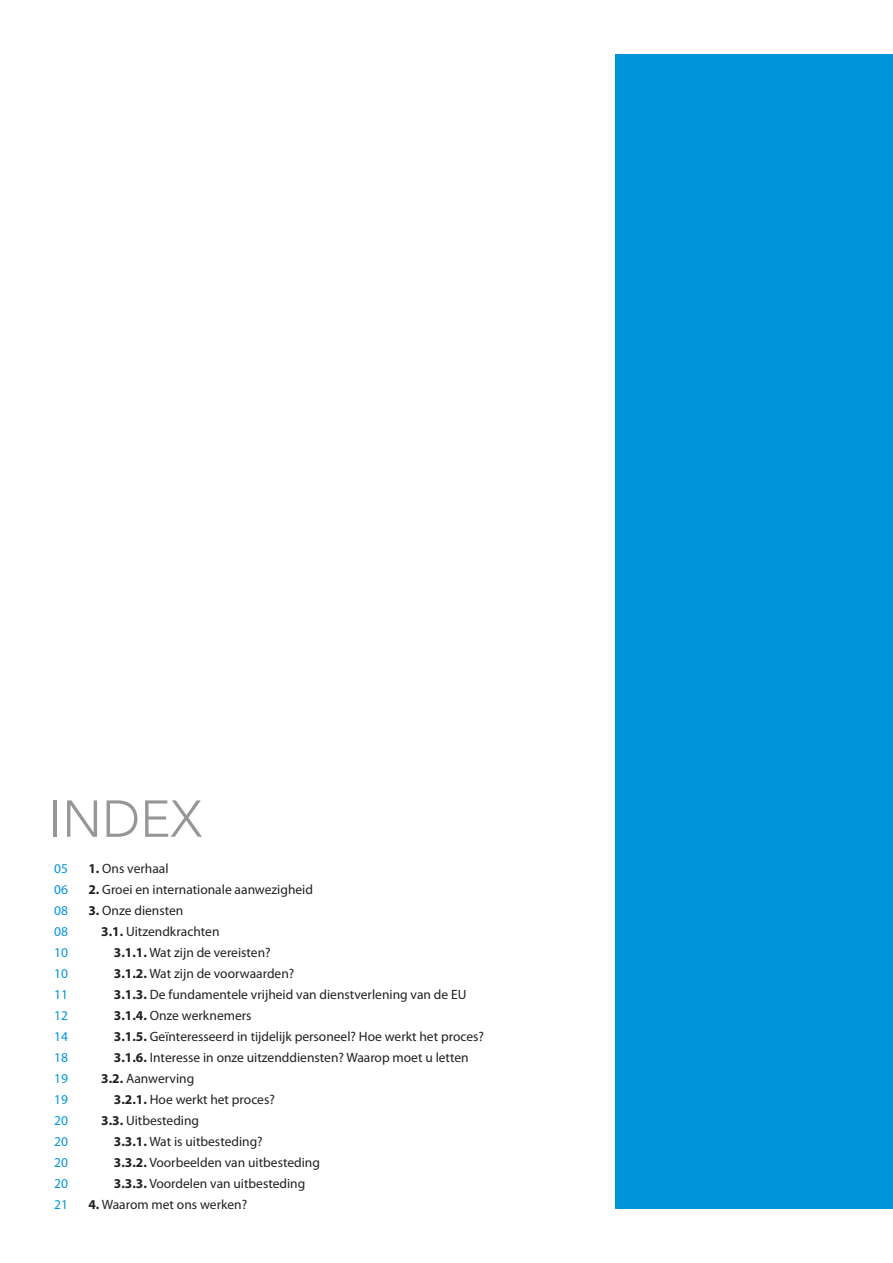
<style>
.page{position:relative;width:893px;height:1263px;background:#fff}
.page>*{position:absolute;margin:0;border:0;box-sizing:border-box;transform-origin:0 0}
.t1{font:300 51.45px "Avenir LT Std";color:#949698}
.t2{font:13.5px "Myriad Pro";color:#231f20}
.t3{font:13.5px/21px "Myriad Pro";color:#0095da;text-align:justify}
.s1{font-weight:700}
</style>
<div class="page">
<div style="left:615px;top:54px;width:278px;height:1155px;background:#0095da"></div>
<h1 class="t1" style="left:49px;top:789px;width:155px">INDEX</h1>
<p class="t3" style="left:54px;top:858px;width:15px">05<br>06<br>08<br>08<br>10<br>10<br>11<br>12<br>14<br>18<br>19<br>19<br>20<br>20<br>20<br>20<br>21</p>
<p class="t2" style="left:88px;top:860px;width:82px"><span class="s1">1.</span> Ons verhaal</p>
<p class="t2" style="left:88px;top:881px;width:226px"><span class="s1">2.</span> Groei en internationale aanwezigheid</p>
<p class="t2" style="left:88px;top:902px;width:96px"><span class="s1">3.</span> Onze diensten</p>
<p class="t2" style="left:101px;top:923px;width:120px"><span class="s1">3.1.</span> Uitzendkrachten</p>
<p class="t2" style="left:114px;top:944px;width:158px"><span class="s1">3.1.1.</span> Wat zijn de vereisten?</p>
<p class="t2" style="left:114px;top:965px;width:182px"><span class="s1">3.1.2.</span> Wat zijn de voorwaarden?</p>
<p class="t2" style="left:114px;top:986px;width:354px"><span class="s1">3.1.3.</span> De fundamentele vrijheid van dienstverlening van de EU</p>
<p class="t2" style="left:114px;top:1007px;width:139px"><span class="s1">3.1.4.</span> Onze werknemers</p>
<p class="t2" style="left:114px;top:1028px;width:372px"><span class="s1">3.1.5.</span> Geïnteresseerd in tijdelijk personeel? Hoe werkt het proces?</p>
<p class="t2" style="left:114px;top:1049px;width:356px"><span class="s1">3.1.6.</span> Interesse in onze uitzenddiensten? Waarop moet u letten</p>
<p class="t2" style="left:101px;top:1070px;width:95px"><span class="s1">3.2.</span> Aanwerving</p>
<p class="t2" style="left:114px;top:1091px;width:162px"><span class="s1">3.2.1.</span> Hoe werkt het proces?</p>
<p class="t2" style="left:101px;top:1112px;width:99px"><span class="s1">3.3.</span> Uitbesteding</p>
<p class="t2" style="left:114px;top:1133px;width:150px"><span class="s1">3.3.1.</span> Wat is uitbesteding?</p>
<p class="t2" style="left:114px;top:1154px;width:208px"><span class="s1">3.3.2.</span> Voorbeelden van uitbesteding</p>
<p class="t2" style="left:114px;top:1175px;width:193px"><span class="s1">3.3.3.</span> Voordelen van uitbesteding</p>
<p class="t2" style="left:88px;top:1196px;width:160px"><span class="s1">4.</span> Waarom met ons werken?</p>
</div>
